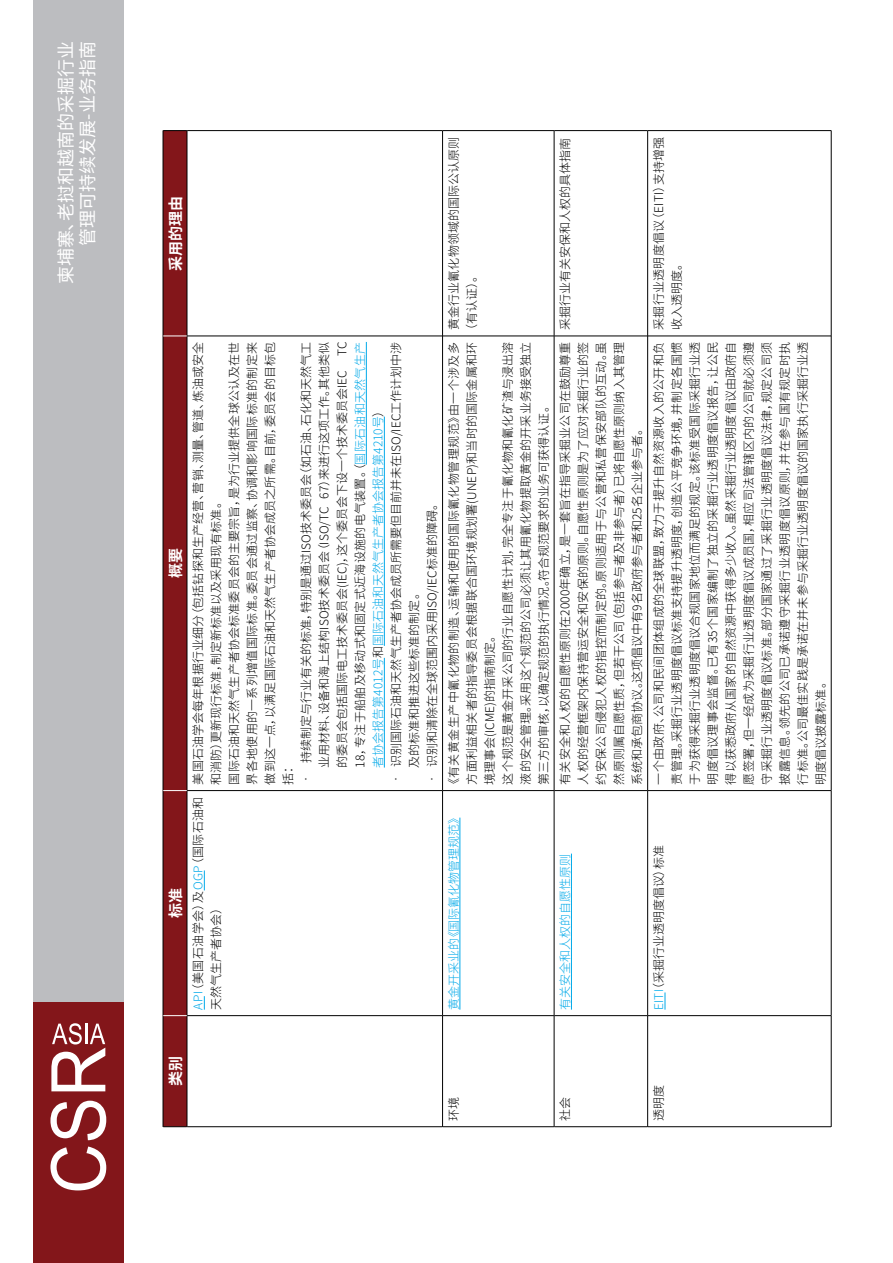
<style>
.page{position:relative;width:893px;height:1263px;background:#fff}
.page>*{position:absolute;margin:0;border:0;box-sizing:border-box;transform-origin:0 0}
.t1{font:18px/21.6px "Noto Sans CJ Ksc";color:#fff;text-align:right}
.t2{font:700 15px "Noto Sans CJ Ksc";color:#fff}
.t3{font:300 12px/18px "Noto Sans CJ Ksc";letter-spacing:.01em;color:#000}
.t4{font:300 12px/18px "Noto Sans CJ Ksc";letter-spacing:.04em;color:#000}
.t5{font:300 12px "Noto Sans CJ Ksc";color:#00a9e9}
.s1{color:#00a9e9}
.s2{color:#00aeef}
</style>
<div class="page">
<div style="left:33px;top:0;width:91px;height:1263px;background:#bcbdc0"></div>
<div style="left:33px;top:1002px;width:91px;height:261px;background:#83161a"></div>
<svg style="left:50px;top:1146px;width:56px;height:44px"></svg>
<svg style="left:50px;top:1101px;width:56px;height:39px"></svg>
<svg style="left:51px;top:1023px;width:54px;height:68px"></svg>
<hr style="left:187px;top:1016px;width:1px;height:111px;background:#000">
<hr style="left:187px;top:790px;width:1px;height:226px;background:#000">
<hr style="left:187px;top:336px;width:1px;height:454px;background:#000">
<hr style="left:187px;top:130px;width:1px;height:206px;background:#000">
<hr style="left:187px;top:1126px;width:255px;height:1px;background:#000">
<hr style="left:187px;top:1015px;width:255px;height:1px;background:#000">
<hr style="left:187px;top:790px;width:255px;height:1px;background:#000">
<hr style="left:187px;top:336px;width:255px;height:1px;background:#000">
<hr style="left:187px;top:130px;width:255px;height:1px;background:#000">
<hr style="left:442px;top:1016px;width:1px;height:111px;background:#000">
<hr style="left:443px;top:1126px;width:111px;height:1px;background:#000">
<hr style="left:442px;top:790px;width:1px;height:226px;background:#000">
<hr style="left:443px;top:1015px;width:111px;height:1px;background:#000">
<hr style="left:442px;top:336px;width:1px;height:454px;background:#000">
<hr style="left:443px;top:790px;width:111px;height:1px;background:#000">
<hr style="left:442px;top:130px;width:1px;height:206px;background:#000">
<hr style="left:443px;top:336px;width:111px;height:1px;background:#000">
<hr style="left:443px;top:130px;width:111px;height:1px;background:#000">
<hr style="left:554px;top:1016px;width:1px;height:111px;background:#000">
<hr style="left:554px;top:1126px;width:93px;height:1px;background:#000">
<hr style="left:554px;top:790px;width:1px;height:226px;background:#000">
<hr style="left:554px;top:1015px;width:93px;height:1px;background:#000">
<hr style="left:554px;top:336px;width:1px;height:454px;background:#000">
<hr style="left:554px;top:790px;width:93px;height:1px;background:#000">
<hr style="left:554px;top:130px;width:1px;height:206px;background:#000">
<hr style="left:554px;top:336px;width:93px;height:1px;background:#000">
<hr style="left:554px;top:130px;width:93px;height:1px;background:#000">
<hr style="left:647px;top:1016px;width:1px;height:111px;background:#000">
<hr style="left:648px;top:1126px;width:183px;height:1px;background:#000">
<hr style="left:647px;top:790px;width:1px;height:226px;background:#000">
<hr style="left:648px;top:1015px;width:183px;height:1px;background:#000">
<hr style="left:647px;top:336px;width:1px;height:454px;background:#000">
<hr style="left:648px;top:790px;width:183px;height:1px;background:#000">
<hr style="left:647px;top:130px;width:1px;height:206px;background:#000">
<hr style="left:648px;top:336px;width:183px;height:1px;background:#000">
<hr style="left:648px;top:130px;width:183px;height:1px;background:#000">
<hr style="left:831px;top:1016px;width:1px;height:111px;background:#000">
<hr style="left:831px;top:790px;width:1px;height:226px;background:#000">
<hr style="left:831px;top:336px;width:1px;height:454px;background:#000">
<hr style="left:831px;top:130px;width:1px;height:206px;background:#000">
<svg style="left:163px;top:130px;width:24px;height:997px;background:#7d1519"></svg>
<svg style="left:204px;top:996px;width:1px;height:14px"></svg>
<svg style="left:204px;top:870px;width:1px;height:20px"></svg>
<hr style="left:366px;top:342px;width:1px;height:123px;background:#00a9e9">
<hr style="left:384px;top:658px;width:1px;height:109px;background:#00a9e9">
<hr style="left:384px;top:417px;width:1px;height:229px;background:#00a9e9">
<hr style="left:460px;top:818px;width:1px;height:192px;background:#00a9e9">
<hr style="left:571px;top:854px;width:1px;height:156px;background:#00a9e9">
<svg style="left:665px;top:992px;width:1px;height:18px"></svg>
<h1 class="t1" style="left:55px;top:284px;width:244px;rotate:-90deg">柬埔寨、老挝和越南的采掘行业管理可持续发展-业务指南</h1>
<p class="t2" style="left:167px;top:271px;width:76px;rotate:-90deg">采用的理由</p>
<p class="t2" style="left:167px;top:578px;width:31px;rotate:-90deg">概要</p>
<p class="t2" style="left:167px;top:918px;width:31px;rotate:-90deg">标准</p>
<p class="t3" style="left:189px;top:784px;width:444px;rotate:-90deg">美国石油学会每年根据行业细分（包括钻探和生产经营、营销、测量、管道、炼油或安全和消防）更新现行标准，制定新标准以及采用现有标准。<br>国际石油和天然气生产者协会标准委员会的主要宗旨，是为行业提供全球公认及在世界各地使用的一系列增值国际标准。委员会通过监察、协调和影响国际标准的制定来做到这一点，以满足国际石油和天然气生产者协会成员之所需。目前，委员会的目标包括：</p>
<p class="t3" style="left:297px;top:767px;width:427px;text-align:justify;text-indent:-17px;rotate:-90deg">• 持续制定与行业有关的标准，特别是通过ISO技术委员会（如石油、石化和天然气工业用材料、设备和海上结构ISO技术委员会（ISO/TC 67）来进行这项工作。其他类似的委员会包括国际电工技术委员会(IEC)，这个委员会下设一个技术委员会IEC TC 18，专注于船舶及移动式和固定式近海设施的电气装置。（<span class="s1">国际石油和天然气生产者协会报告第4012号</span>和<span class="s1">国际石油和天然气生产者协会报告第4210号</span>）</p>
<p class="t3" style="left:387px;top:767px;width:427px;text-indent:-17px;rotate:-90deg">• 识别国际石油和天然气生产者协会成员所需要但目前并未在ISO/IEC工作计划中涉及的标准和推进这些标准的制定。</p>
<p class="t3" style="left:423px;top:784px;width:288px;rotate:-90deg">• 识别和清除在全球范围内采用ISO/IEC标准的障碍。</p>
<p class="t4" style="left:189px;top:1010px;width:215px;rotate:-90deg"><span class="s1">API</span>（美国石油学会）及<span class="s1">OGP</span>（国际石油和天然气生产者协会）</p>
<p class="t3" style="left:445px;top:335px;width:200px;text-indent:6px;rotate:-90deg">黄金行业氰化物领域的国际公认原则（有认证）。</p>
<p class="t3" style="left:445px;top:784px;width:444px;text-indent:-6px;rotate:-90deg">《有关黄金生产中氰化物的制造、运输和使用的国际氰化物管理规范》由一个涉及多方面利益相关者的指导委员会根据联合国环境规划署(UNEP)和当时的国际金属和环境理事会(ICME)的指南制定。<br>这个规范是黄金开采公司的行业自愿性计划，完全专注于氰化物和氰化矿渣与浸出溶液的安全管理。采用这个规范的公司必须让其用氰化物提取黄金的开采业务接受独立第三方的审核，以确定规范的执行情况。符合规范要求的业务可获得认证。</p>
<p class="t5" style="left:447px;top:1010px;width:199px;rotate:-90deg">黄金开采业的《国际氰化物管理规范》</p>
<p class="t3" style="left:556px;top:330px;width:193px;rotate:-90deg">采掘行业有关安保和人权的具体指南</p>
<p class="t3" style="left:556px;top:784px;width:444px;text-align:justify;rotate:-90deg">有关安全和人权的自愿性原则在2000年确立，是一套旨在指导采掘业公司在鼓励尊重人权的经营框架内保持营运安全和安保的原则。自愿性原则是为了应对采掘行业的签约安保公司侵犯人权的指控而制定的。原则适用于与公营和私营保安部队的互动。虽然原则属自愿性质，但若干公司（包括参与者及非参与者）已将自愿性原则纳入其管理系统和承包商协议。这项倡议中有9名政府参与者和25名企业参与者。</p>
<p class="t5" style="left:558px;top:1010px;width:158px;rotate:-90deg">有关安全和人权的自愿性原则</p>
<p class="t3" style="left:650px;top:330px;width:195px;rotate:-90deg">采掘行业透明度倡议（EITI）支持增强收入透明度。</p>
<p class="t3" style="left:650px;top:784px;width:444px;text-align:justify;rotate:-90deg">一个由政府、公司和民间团体组成的全球联盟，致力于提升自然资源收入的公开和负责管理。采掘行业透明度倡议标准支持提升透明度，创造公平竞争环境，并制定各国惯于为获得采掘行业透明度倡议合规国家地位而满足的规定。该标准受国际采掘行业透明度倡议理事会监督。已有35个国家编制了独立的采掘行业透明度倡议报告，让公民得以获悉政府从国家的自然资源中获得多少收入。虽然采掘行业透明度倡议由政府自愿签署，但一经成为采掘行业透明度倡议成员国，相应司法管辖区内的公司就必须遵守采掘行业透明度倡议标准。部分国家通过了采掘行业透明度倡议法律，规定公司须披露信息。领先的公司已承诺遵守采掘行业透明度倡议原则，并在参与国有规定时执行标准。公司最佳实践是承诺在并未参与采掘行业透明度倡议的国家执行采掘行业透明度倡议披露标准。</p>
<p class="t3" style="left:650px;top:1010px;width:166px;rotate:-90deg"><span class="s1">EIT</span><span class="s2">I</span>（采掘行业透明度倡议）标准</p>
<p class="t2" style="left:167px;top:1086px;width:32px;rotate:-90deg">类别</p>
<p class="t3" style="left:445px;top:1121px;width:25px;rotate:-90deg">环境</p>
<p class="t3" style="left:556px;top:1121px;width:25px;rotate:-90deg">社会</p>
<p class="t3" style="left:650px;top:1121px;width:37px;rotate:-90deg">透明度</p>
</div>
